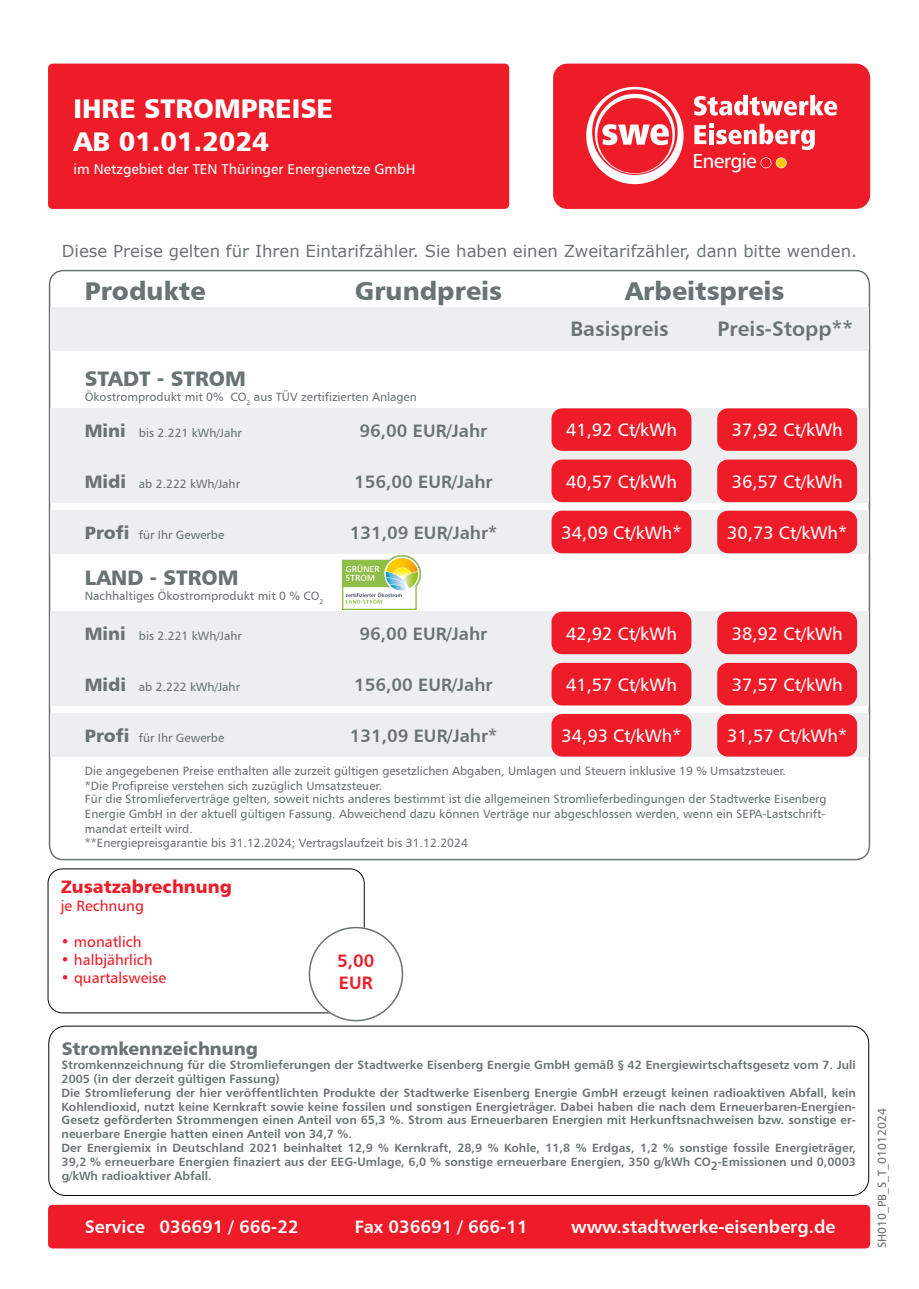
<style>
.page{position:relative;width:919px;height:1289px;background:#fff}
.page>*{position:absolute;margin:0;border:0;box-sizing:border-box;transform-origin:0 0}
.t1{font:27px/32.4px "Humanist 777 BT Black B";color:#fff}
.t2{font:25.65px "Humanist 777 BT Black B";color:#697374}
.t3{font:21px "Humanist 777 BT Bold B";color:#697374}
.t4{font:21px "Humanist 777 BT Black B";color:#697374}
.t5{font:20.4px "Humanist 777 BT Roman B";letter-spacing:-.035em;color:#fff}
.t6{font:18px "Humanist 777 BT Roman B";color:#fff}
.t7{font:18px "Humanist 777 BT Bold B";color:#697374}
.t8{font:18px "Humanist 777 BT Bold B";color:#fff}
.t9{font:18px "Humanist 777 BT Black B";color:#697374}
.t10{font:18px "Humanist 777 BT Black B";color:#ee1c28}
.t11{font:18px/21.6px "Humanist 777 BT Bold B";color:#ee1c28}
.t12{font:16.5px "Verdana";color:#697374}
.t13{font:15px "Humanist 777 BT Roman B";color:#ee1c28}
.t14{font:14.25px "Humanist 777 BT Roman B";color:#fff}
.t15{font:12px/13.8px "Humanist 777 BT Bold B";color:#697374}
.t16{font:12px/14.1px "Humanist 777 BT Roman B";color:#697374}
.s1{font-family:"Humanist 777 BT Black B";font-size:18px}
</style>
<div class="page">
<div style="left:553px;top:64px;width:317px;height:145px;background:#ee1c28;border-radius:14px"></div>
<svg style="left:586px;top:87px;width:97px;height:97px"></svg>
<svg style="left:693px;top:95px;width:144px;height:21px"></svg>
<svg style="left:694px;top:124px;width:120px;height:26px"></svg>
<svg style="left:760px;top:157px;width:26px;height:11px"></svg>
<div style="left:48px;top:1204px;width:822px;height:44px;background:#ee1c28;border-radius:5px"></div>
<div style="left:48px;top:64px;width:461px;height:145px;background:#ee1c28;border-radius:5px"></div>
<div style="left:48px;top:1025px;width:821px;height:170px;border:1px solid #080704;border-radius:17px"></div>
<div style="left:48px;top:868px;width:316px;height:145px;border:1px solid #080704;border-radius:14px"></div>
<svg style="left:309px;top:926px;width:94px;height:95px"></svg>
<svg style="left:49px;top:270px;width:821px;height:590px"></svg>
<div style="left:50px;top:408px;width:818px;height:95px;background:#eceeef"></div>
<div style="left:50px;top:307px;width:818px;height:43px;background:#eceeef"></div>
<div style="left:50px;top:510px;width:818px;height:43px;background:#eceeef"></div>
<div style="left:50px;top:611px;width:818px;height:95px;background:#eceeef"></div>
<div style="left:50px;top:713px;width:818px;height:44px;background:#eceeef"></div>
<img style="left:342px;top:555px;width:79px;height:55px">
<div style="left:551px;top:408px;width:140px;height:43px;background:#ee1c28;border-radius:11px"></div>
<div style="left:551px;top:459px;width:140px;height:43px;background:#ee1c28;border-radius:11px"></div>
<div style="left:551px;top:510px;width:140px;height:43px;background:#ee1c28;border-radius:11px"></div>
<div style="left:551px;top:611px;width:140px;height:43px;background:#ee1c28;border-radius:11px"></div>
<div style="left:551px;top:663px;width:140px;height:42px;background:#ee1c28;border-radius:11px"></div>
<div style="left:551px;top:714px;width:140px;height:42px;background:#ee1c28;border-radius:11px"></div>
<div style="left:717px;top:408px;width:140px;height:43px;background:#ee1c28;border-radius:11px"></div>
<div style="left:717px;top:459px;width:140px;height:43px;background:#ee1c28;border-radius:11px"></div>
<div style="left:717px;top:510px;width:140px;height:43px;background:#ee1c28;border-radius:11px"></div>
<div style="left:717px;top:611px;width:140px;height:43px;background:#ee1c28;border-radius:11px"></div>
<div style="left:717px;top:663px;width:140px;height:42px;background:#ee1c28;border-radius:11px"></div>
<div style="left:717px;top:714px;width:140px;height:42px;background:#ee1c28;border-radius:11px"></div>
<h1 class="t1" style="left:74px;top:95px;width:261px">IHRE STROMPREISE<br>AB 01.01.2024</h1>
<p class="t14" style="left:74px;top:163px;width:343px">im Netzgebiet der TEN Thüringer Energienetze GmbH</p>
<h3 class="t5" style="left:692px;top:153px;width:66px">Energie</h3>
<h3 class="t12" style="left:62px;top:244px;width:796px">Diese Preise gelten für Ihren Eintarifzähler. Sie haben einen Zweitarifzähler, dann bitte wenden.</h3>
<h2 class="t2" style="left:85px;top:280px;width:122px">Produkte</h2>
<h2 class="t2" style="left:355px;top:280px;width:149px">Grundpreis</h2>
<h2 class="t2" style="left:625px;top:280px;width:161px">Arbeitspreis</h2>
<h3 class="t4" style="left:85px;top:370px;width:162px">STADT - STROM</h3>
<p class="t16" style="left:85px;top:390px;width:333px">Ökostromprodukt mit 0% CO<sub>2</sub> aus TÜV zertifizierten Anlagen</p>
<p class="t16" style="left:85px;top:427px;width:158px"><span class="s1">Mini</span> bis 2.221 kWh/Jahr</p>
<p class="t16" style="left:85px;top:477px;width:157px"><span class="s1">Midi</span> ab 2.222 kWh/Jahr</p>
<p class="t16" style="left:85px;top:528px;width:141px"><span class="s1">Profi</span> für Ihr Gewerbe</p>
<h3 class="t4" style="left:85px;top:569px;width:155px">LAND - STROM</h3>
<p class="t16" style="left:85px;top:590px;width:240px">Nachhaltiges Ökostromprodukt mit 0 % CO<sub>2</sub></p>
<p class="t16" style="left:85px;top:630px;width:158px"><span class="s1">Mini</span> bis 2.221 kWh/Jahr</p>
<p class="t16" style="left:85px;top:681px;width:157px"><span class="s1">Midi</span> ab 2.222 kWh/Jahr</p>
<p class="t16" style="left:85px;top:731px;width:141px"><span class="s1">Profi</span> für Ihr Gewerbe</p>
<h3 class="t7" style="left:359px;top:423px;width:129px">96,00 EUR/Jahr</h3>
<h3 class="t7" style="left:354px;top:474px;width:140px">156,00 EUR/Jahr</h3>
<h3 class="t7" style="left:349px;top:525px;width:149px">131,09 EUR/Jahr*</h3>
<h3 class="t7" style="left:359px;top:626px;width:129px">96,00 EUR/Jahr</h3>
<h3 class="t7" style="left:354px;top:677px;width:140px">156,00 EUR/Jahr</h3>
<h3 class="t7" style="left:349px;top:728px;width:149px">131,09 EUR/Jahr*</h3>
<h3 class="t3" style="left:570px;top:320px;width:100px">Basispreis</h3>
<h3 class="t3" style="left:717px;top:320px;width:137px">Preis-Stopp**</h3>
<h3 class="t6" style="left:566px;top:422px;width:112px">41,92 Ct/kWh</h3>
<h3 class="t6" style="left:566px;top:474px;width:112px">40,57 Ct/kWh</h3>
<h3 class="t6" style="left:561px;top:525px;width:121px">34,09 Ct/kWh*</h3>
<h3 class="t6" style="left:566px;top:626px;width:112px">42,92 Ct/kWh</h3>
<h3 class="t6" style="left:566px;top:677px;width:112px">41,57 Ct/kWh</h3>
<h3 class="t6" style="left:561px;top:728px;width:121px">34,93 Ct/kWh*</h3>
<h3 class="t6" style="left:731px;top:422px;width:112px">37,92 Ct/kWh</h3>
<h3 class="t6" style="left:731px;top:474px;width:112px">36,57 Ct/kWh</h3>
<h3 class="t6" style="left:727px;top:525px;width:121px">30,73 Ct/kWh*</h3>
<h3 class="t6" style="left:731px;top:626px;width:112px">38,92 Ct/kWh</h3>
<h3 class="t6" style="left:731px;top:677px;width:112px">37,57 Ct/kWh</h3>
<h3 class="t6" style="left:727px;top:728px;width:121px">31,57 Ct/kWh*</h3>
<p class="t16" style="left:85px;top:765px;width:743px">Die angegebenen Preise enthalten alle zurzeit gültigen gesetzlichen Abgaben, Umlagen und Steuern inklusive 19 % Umsatzsteuer.<br>*Die Profipreise verstehen sich zuzüglich Umsatzsteuer.<br>Für die Stromlieferverträge gelten, soweit nichts anderes bestimmt ist die allgemeinen Stromlieferbedingungen der Stadtwerke Eisenberg</p>
<p class="t16" style="left:85px;top:807px;width:742px;line-height:15px">Energie GmbH in der aktuell gültigen Fassung. Abweichend dazu können Verträge nur abgeschlossen werden, wenn ein SEPA-Lastschrift&shy;mandat erteilt wird.</p>
<p class="t16" style="left:85px;top:837px;width:384px">**Energiepreisgarantie bis 31.12.2024; Vertragslaufzeit bis 31.12.2024</p>
<h3 class="t10" style="left:61px;top:879px;width:172px">Zusatzabrechnung</h3>
<p class="t13" style="left:61px;top:899px;width:85px">je Rechnung</p>
<p class="t13" style="left:61px;top:935px;width:82px">• monatlich</p>
<p class="t13" style="left:61px;top:953px;width:93px">• halbjährlich</p>
<p class="t13" style="left:61px;top:971px;width:107px">• quartalsweise</p>
<h3 class="t11" style="left:337px;top:951px;width:39px">5,00<br>EUR</h3>
<h3 class="t9" style="left:62px;top:1041px;width:198px">Stromkennzeichnung</h3>
<p class="t15" style="left:62px;top:1059px;width:795px">Stromkennzeichnung für die Stromlieferungen der Stadtwerke Eisenberg Energie GmbH gemäß § 42 Energiewirtschaftsgesetz vom 7. Juli 2005 (in der derzeit gültigen Fassung)<br>Die Stromlieferung der hier veröffentlichten Produkte der Stadtwerke Eisenberg Energie GmbH erzeugt keinen radioaktiven Abfall, kein Kohlendioxid, nutzt keine Kernkraft sowie keine fossilen und sonstigen Energieträger. Dabei haben die nach dem Erneuerbaren-Energien-Gesetz geförderten Strommengen einen Anteil von 65,3 %. Strom aus Erneuerbaren Energien mit Herkunftsnachweisen bzw. sonstige er&shy;neuerbare Energie hatten einen Anteil von 34,7 %.<br>Der Energiemix in Deutschland 2021 beinhaltet 12,9 % Kernkraft, 28,9 % Kohle, 11,8 % Erdgas, 1,2 % sonstige fossile Energieträger, 39,2 % erneuerbare Energien finaziert aus der EEG-Umlage, 6,0 % sonstige erneuerbare Energien, 350 g/kWh CO2-Emissionen und 0,0003 g/kWh radioaktiver Abfall.</p>
<h3 class="t8" style="left:85px;top:1219px;width:215px">Service 036691 / 666-22</h3>
<h3 class="t8" style="left:355px;top:1219px;width:174px">Fax 036691 / 666-11</h3>
<h3 class="t8" style="left:571px;top:1219px;width:266px">www.stadtwerke-eisenberg.de</h3>
<p class="t16" style="left:876px;top:1248px;width:141px;rotate:-90deg">SH010_PB_S_T_01012024</p>
</div>
